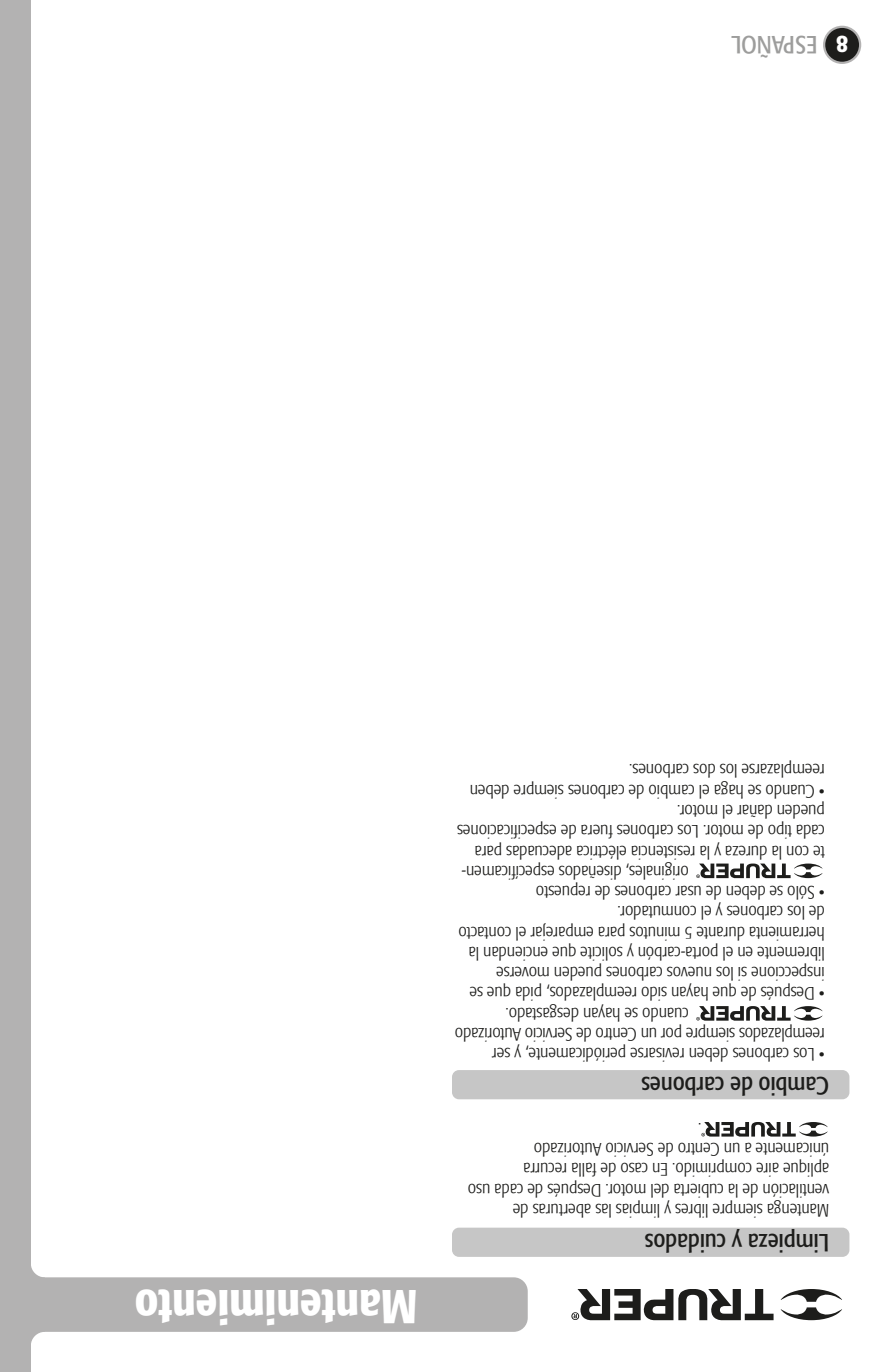
<style>
.page{position:relative;width:893px;height:1372px;background:#fff}
.page>*{position:absolute;margin:0;border:0;box-sizing:border-box;transform-origin:0 0}
.t1{font:500 condensed 47.25px "Formata";color:#fff}
.t2{font:condensed 24.75px "Formata";color:#1d1d1b}
.t3{font:condensed 24.75px "Formata";color:#9d9d9c}
.t4{font:500 condensed 24.75px "Formata";color:#fff}
.t5{font:300 condensed 18px/20.2px "Formata";color:#1d1d1b}
</style>
<div class="page">
<div style="left:31px;top:1277px;width:497px;height:54px;background:#b3b2b2;border-radius:14px"></div>
<svg style="left:31px;top:1266px;width:14px;height:77px"></svg>
<div style="left:452px;top:1227px;width:397px;height:29px;background:#c6c6c6;border-radius:7px"></div>
<div style="left:452px;top:1070px;width:397px;height:29px;background:#c6c6c6;border-radius:7px"></div>
<div style="left:0;top:0;width:31px;height:1371px;background:#b3b2b2"></div>
<div style="left:824px;top:27px;width:36px;height:36px;background:#1d1d1b;border-radius:50%"></div>
<div style="left:823px;top:26px;width:38px;height:38px;border:2px solid #b3b2b2;border-radius:50%"></div>
<svg style="left:571px;top:1289px;width:271px;height:30px"></svg>
<svg style="left:701px;top:1122px;width:127px;height:14px"></svg>
<svg style="left:696px;top:1006px;width:127px;height:14px"></svg>
<svg style="left:696px;top:863px;width:127px;height:15px"></svg>
<h2 class="t3" style="left:817px;top:59px;width:88px;rotate:-180deg">ESPAÑOL</h2>
<h2 class="t4" style="left:848px;top:60px;width:13px;rotate:-180deg">8</h2>
<h1 class="t1" style="left:417px;top:1335px;width:284px;rotate:-180deg">Mantenimiento</h1>
<p class="t5" style="left:825px;top:801px;width:357px;rotate:-180deg">• Cuando se haga el cambio de carbones siempre deben reemplazarse los dos carbones.</p>
<p class="t5" style="left:825px;top:821px;width:149px;rotate:-180deg">pueden dañar el motor.</p>
<p class="t5" style="left:825px;top:841px;width:369px;rotate:-180deg">cada tipo de motor. Los carbones fuera de especificaciones</p>
<p class="t5" style="left:825px;top:861px;width:352px;rotate:-180deg">te con la dureza y la resistencia eléctrica adecuadas para</p>
<p class="t5" style="left:689px;top:882px;width:229px;rotate:-180deg">originales, diseñados específicamen-</p>
<p class="t5" style="left:825px;top:902px;width:290px;rotate:-180deg">• Sólo se deben de usar carbones de repuesto</p>
<p class="t5" style="left:825px;top:1003px;width:368px;rotate:-180deg">• Después de que hayan sido reemplazados, pida que se inspeccione si los nuevos carbones pueden moverse libremente en el porta-carbón y solicite que enciendan la herramienta durante 5 minutos para emparejar el contacto de los carbones y el conmutador.</p>
<p class="t5" style="left:689px;top:1023px;width:185px;rotate:-180deg">cuando se hayan desgastado.</p>
<p class="t5" style="left:825px;top:1044px;width:371px;rotate:-180deg">reemplazados siempre por un Centro de Servicio Autorizado</p>
<p class="t5" style="left:825px;top:1064px;width:334px;rotate:-180deg">• Los carbones deben revisarse periódicamente, y ser</p>
<h2 class="t2" style="left:829px;top:1099px;width:189px;rotate:-180deg">Cambio de carbones</h2>
<p class="t5" style="left:701px;top:1138px;width:5px;rotate:-180deg">.</p>
<p class="t5" style="left:829px;top:1159px;width:297px;rotate:-180deg">únicamente a un Centro de Servicio Autorizado</p>
<p class="t5" style="left:829px;top:1179px;width:307px;rotate:-180deg">aplique aire comprimido. En caso de falla recurra</p>
<p class="t5" style="left:829px;top:1199px;width:363px;rotate:-180deg">ventilación de la cubierta del motor. Después de cada uso</p>
<p class="t5" style="left:829px;top:1219px;width:318px;rotate:-180deg">Mantenga siempre libres y limpias las aberturas de</p>
<h2 class="t2" style="left:829px;top:1257px;width:186px;rotate:-180deg">Limpieza y cuidados</h2>
</div>
